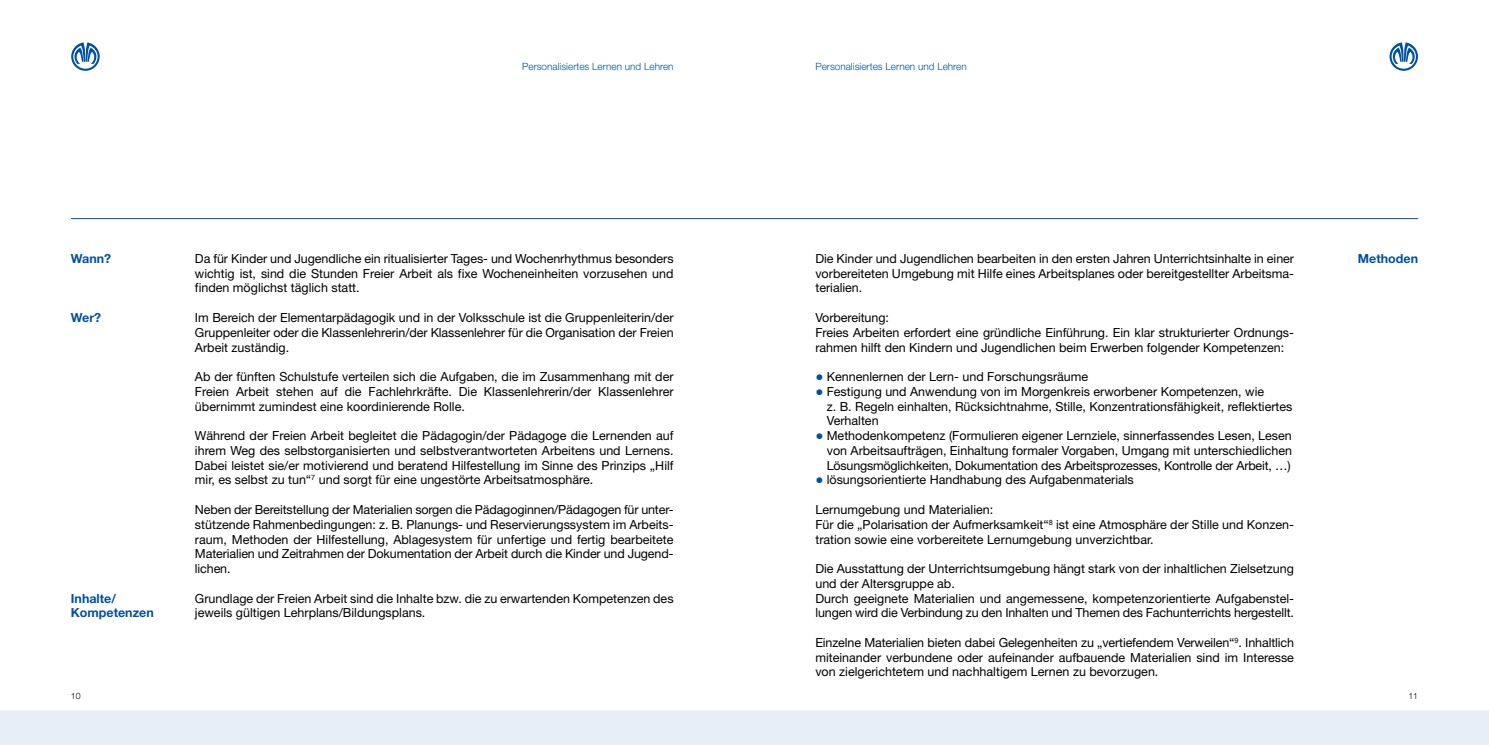
<style>
.page{position:relative;width:1489px;height:745px;background:#fff}
.page>*{position:absolute;margin:0;border:0;box-sizing:border-box;transform-origin:0 0}
.t1{font:12.5px/14.8px "Helvetica Neue";color:#000;text-align:justify}
.t2{font:700 12.5px/14.8px "Helvetica Neue";color:#00519e}
.t3{font:300 10px "Helvetica Neue";color:#00519e}
.t4{font:300 8.75px "Helvetica Neue";color:#000}
.s1{font-size:16.25px;color:#00519e}
</style>
<div class="page">
<hr style="left:71px;top:218px;width:1346px;height:1px;background:#00519e">
<svg style="left:71px;top:42px;width:29px;height:29px"></svg>
<svg style="left:1389px;top:42px;width:28px;height:29px"></svg>
<div style="left:0;top:710px;width:1488px;height:34px;background:#e6eef8"></div>
<p class="t3" style="left:522px;top:60px;width:153px">Personalisiertes Lernen und Lehren</p>
<p class="t3" style="left:815px;top:60px;width:153px">Personalisiertes Lernen und Lehren</p>
<p class="t2" style="left:71px;top:251px;width:42px">Wann?</p>
<p class="t2" style="left:71px;top:310px;width:32px">Wer?</p>
<p class="t2" style="left:71px;top:590px;width:84px">Inhalte/<br>Kompetenzen</p>
<p class="t1" style="left:195px;top:251px;width:480px">Da für Kinder und Jugendliche ein ritualisierter Tages- und Wochenrhythmus besonders</p>
<p class="t2" style="left:1357px;top:251px;width:62px">Methoden</p>
<p class="t1" style="left:195px;top:265px;width:480px">wichtig ist, sind die Stunden Freier Arbeit als fixe Wocheneinheiten vorzusehen und finden möglichst täglich statt.</p>
<p class="t1" style="left:195px;top:310px;width:480px">Im Bereich der Elementarpädagogik und in der Volksschule ist die Gruppenleiterin/der Gruppenleiter oder die Klassenlehrerin/der Klassenlehrer für die Organisation der Freien Arbeit zuständig.</p>
<p class="t1" style="left:195px;top:369px;width:480px">Ab der fünften Schulstufe verteilen sich die Aufgaben, die im Zusammenhang mit der Freien Arbeit stehen auf die Fachlehrkräfte. Die Klassenlehrerin/der Klassenlehrer übernimmt zumindest eine koordinierende Rolle.</p>
<p class="t1" style="left:195px;top:428px;width:480px">Während der Freien Arbeit begleitet die Pädagogin/der Pädagoge die Lernenden auf ihrem Weg des selbstorganisierten und selbstverantworteten Arbeitens und Lernens.<br>Dabei leistet sie/er motivierend und beratend Hilfestellung im Sinne des Prinzips „Hilf mir, es selbst zu tun“<sup>7</sup> und sorgt für eine ungestörte Arbeitsatmosphäre.</p>
<p class="t1" style="left:195px;top:501px;width:480px">Neben der Bereitstellung der Materialien sorgen die Pädagoginnen/Pädagogen für unter&shy;stützende Rahmenbedingungen: z. B. Planungs- und Reservierungssystem im Arbeits&shy;raum, Methoden der Hilfestellung, Ablagesystem für unfertige und fertig bearbeitete Materialien und Zeitrahmen der Dokumentation der Arbeit durch die Kinder und Jugend&shy;lichen.</p>
<p class="t1" style="left:195px;top:590px;width:480px">Grundlage der Freien Arbeit sind die Inhalte bzw. die zu erwartenden Kompetenzen des jeweils gültigen Lehrplans/Bildungsplans.</p>
<p class="t1" style="left:815px;top:251px;width:480px">Die Kinder und Jugendlichen bearbeiten in den ersten Jahren Unterrichtsinhalte in einer vorbereiteten Umgebung mit Hilfe eines Arbeitsplanes oder bereitgestellter Arbeitsma&shy;terialien.</p>
<p class="t1" style="left:815px;top:310px;width:480px;text-align:left">Vorbereitung:<br>Freies Arbeiten erfordert eine gründliche Einführung. Ein klar strukturierter Ordnungs&shy;rahmen hilft den Kindern und Jugendlichen beim Erwerben folgender Kompetenzen:</p>
<p class="t1" style="left:815px;top:369px;width:274px"><span class="s1">•</span> Kennenlernen der Lern- und Forschungsräume</p>
<p class="t1" style="left:826px;top:383px;width:467px;text-align:left;text-indent:-11px"><span class="s1">•</span> Festigung und Anwendung von im Morgenkreis erworbener Kompetenzen, wie<br>z. B. Regeln einhalten, Rücksichtnahme, Stille, Konzentrationsfähigkeit, reflektiertes<br>Verhalten</p>
<p class="t1" style="left:826px;top:428px;width:467px;text-indent:-11px"><span class="s1">•</span> Methodenkompetenz (Formulieren eigener Lernziele, sinnerfassendes Lesen, Lesen von Arbeitsaufträgen, Einhaltung formaler Vorgaben, Umgang mit unterschiedlichen Lösungsmöglichkeiten, Dokumentation des Arbeitsprozesses, Kontrolle der Arbeit, …)</p>
<p class="t1" style="left:815px;top:472px;width:320px"><span class="s1">•</span> lösungsorientierte Handhabung des Aufgabenmaterials</p>
<p class="t1" style="left:815px;top:501px;width:480px;text-align:left">Lernumgebung und Materialien:<br>Für die „Polarisation der Aufmerksamkeit“<sup>8</sup> ist eine Atmosphäre der Stille und Konzen&shy;tration sowie eine vorbereitete Lernumgebung unverzichtbar.</p>
<p class="t1" style="left:815px;top:560px;width:480px;text-align:left">Die Ausstattung der Unterrichtsumgebung hängt stark von der inhaltlichen Zielsetzung und der Altersgruppe ab.<br>Durch geeignete Materialien und angemessene, kompetenzorientierte Aufgabenstel&shy;lungen wird die Verbindung zu den Inhalten und Themen des Fachunterrichts hergestellt.</p>
<p class="t1" style="left:815px;top:634px;width:480px">Einzelne Materialien bieten dabei Gelegenheiten zu „vertiefendem Verweilen“<sup>9</sup>. Inhaltlich miteinander verbundene oder aufeinander aufbauende Materialien sind im Interesse von zielgerichtetem und nachhaltigem Lernen zu bevorzugen.</p>
<p class="t4" style="left:71px;top:689px;width:11px">10</p>
<p class="t4" style="left:1408px;top:689px;width:11px">11</p>
</div>
